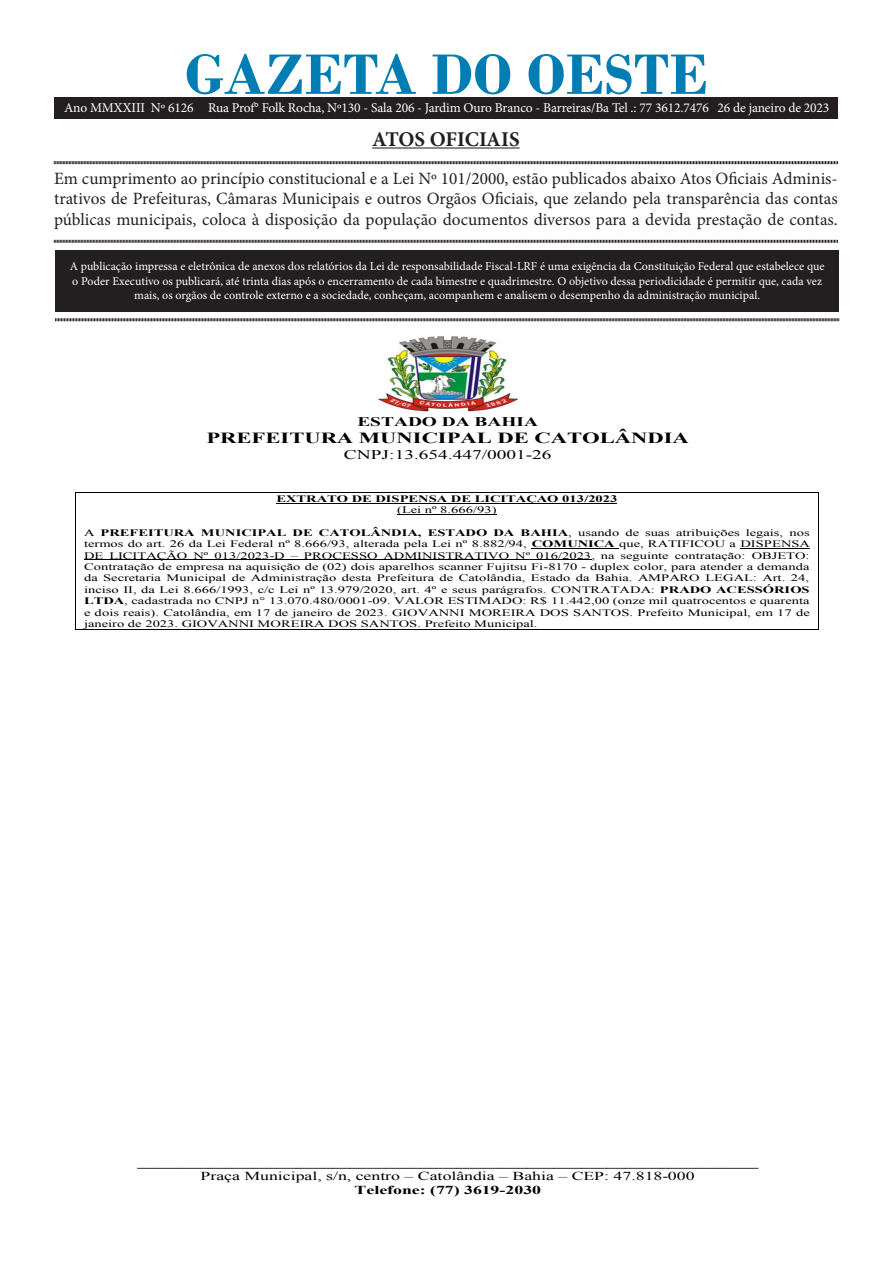
<style>
.page{position:relative;width:893px;height:1263px;background:#fff}
.page>*{position:absolute;margin:0;border:0;box-sizing:border-box;transform-origin:0 0}
.t1{font:700 60px "Bodoni";color:#007eb4}
.t2{font:700 21px "Minion Pro";letter-spacing:-.005em;color:#231f20}
.t3{font:17.25px/20.7px "Minion Pro";color:#231f20;text-align:justify}
.t4{font:700 15.45px "Times New Roman";letter-spacing:-.005em;color:#000;scale:1.47 1}
.t5{font:13.5px "Minion Pro";letter-spacing:-.01em;color:#fff}
.t6{font:13.2px "Times New Roman";color:#000;scale:1.47 1}
.t7{font:700 13.2px "Times New Roman";color:#000;scale:1.47 1}
.t8{font:700 12.15px/13.8px "Times New Roman";color:#000;text-align:center;scale:1.47 1}
.t9{font:12px/14.4px "Minion Pro";color:#fff;text-align:center}
.t10{font:9.9px/11.4px "Times New Roman";color:#000;text-align:justify;scale:1.47 1}
.t11{font:700 9.9px/11.2px "Times New Roman";color:#000;text-align:center;scale:1.47 1}
.s1{font-weight:400}
.s2{font-weight:700}
</style>
<div class="page">
<div style="left:55px;top:250px;width:784px;height:61px;background:#231f20"></div>
<hr style="left:372px;top:147px;width:148px;height:2px;background:#231f20">
<svg style="left:54px;top:161px;width:784px;height:4px;background:#908e8e"></svg>
<svg style="left:54px;top:239px;width:784px;height:4px;background:#908e8e"></svg>
<svg style="left:55px;top:318px;width:784px;height:4px;background:#908e8e"></svg>
<div style="left:54px;top:98px;width:784px;height:20px;background:#231f20"></div>
<img style="left:378px;top:336px;width:140px;height:76px">
<hr style="left:276px;top:503px;width:341px;height:1px;background:#000">
<hr style="left:397px;top:514px;width:99px;height:1px;background:#000">
<hr style="left:532px;top:548px;width:87px;height:1px;background:#000">
<hr style="left:740px;top:548px;width:70px;height:1px;background:#000">
<hr style="left:84px;top:560px;width:507px;height:1px;background:#000">
<hr style="left:76px;top:492px;width:742px;height:1px;background:#000">
<hr style="left:75px;top:493px;width:1px;height:136px;background:#000">
<hr style="left:76px;top:629px;width:742px;height:1px;background:#000">
<hr style="left:818px;top:493px;width:1px;height:136px;background:#000">
<p class="t1" style="left:185px;top:39px;width:525px">GAZETA DO OESTE</p>
<p class="t2" style="left:372px;top:124px;width:149px">ATOS OFICIAIS</p>
<p class="t3" style="left:54px;top:168px;width:785px">Em cumprimento ao princípio constitucional e a Lei Nº 101/2000, estão publicados abaixo Atos Oficiais Adminis&shy;trativos de Prefeituras, Câmaras Municipais e outros Orgãos Oficiais, que zelando pela transparência das contas públicas municipais, coloca à disposição da população documentos diversos para a devida prestação de contas.</p>
<p class="t9" style="left:70px;top:259px;width:756px">A publicação impressa e eletrônica de anexos dos relatórios da Lei de responsabilidade Fiscal-LRF é uma exigência da Constituição Federal que estabelece que o Poder Executivo os publicará, até trinta dias após o encerramento de cada bimestre e quadrimestre. O objetivo dessa periodicidade é permitir que, cada vez mais, os orgãos de controle externo e a sociedade, conheçam, acompanhem e analisem o desempenho da administração municipal.</p>
<p class="t5" style="left:64px;top:98px;width:767px">Ano MMXXIII Nº 6126 Rua Prof° Folk Rocha, Nº130 - Sala 206 - Jardim Ouro Branco - Barreiras/Ba Tel .: 77 3612.7476 26 de janeiro de 2023</p>
<p class="t7" style="left:357px;top:413px;width:124px">ESTADO DA BAHIA</p>
<p class="t4" style="left:207px;top:427px;width:330px">PREFEITURA MUNICIPAL DE CATOLÂNDIA</p>
<p class="t6" style="left:344px;top:445px;width:143px">CNPJ:13.654.447/0001-26</p>
<p class="t11" style="left:276px;top:493px;width:233px">EXTRATO DE DISPENSA DE LICITAÇAO 013/2023 <span class="s1">(Lei nº 8.666/93)</span></p>
<p class="t10" style="left:84px;top:527px;width:495px">A <span class="s2">PREFEITURA MUNICIPAL DE CATOLÂNDIA, ESTADO DA BAHIA</span>, usando de suas atribuições legais, nos termos do art. 26 da Lei Federal nº 8.666/93, alterada pela Lei nº 8.882/94, <span class="s2">COMUNICA</span> que, RATIFICOU a DISPENSA DE LICITAÇÃO Nº 013/2023-D – PROCESSO ADMINISTRATIVO Nº 016/2023, na seguinte contratação: OBJETO:<br>Contratação de empresa na aquisição de (02) dois aparelhos scanner Fujitsu Fi-8170 - duplex color, para atender a demanda da Secretaria Municipal de Administração desta Prefeitura de Catolândia, Estado da Bahia. AMPARO LEGAL: Art. 24, inciso II, da Lei 8.666/1993, c/c Lei nº 13.979/2020, art. 4º e seus parágrafos. CONTRATADA: <span class="s2">PRADO ACESSÓRIOS LTDA</span>, cadastrada no CNPJ n° 13.070.480/0001-09. VALOR ESTIMADO: R$ 11.442,00 (onze mil quatrocentos e quarenta e dois reais). Catolândia, em 17 de janeiro de 2023. GIOVANNI MOREIRA DOS SANTOS. Prefeito Municipal, em 17 de janeiro de 2023. GIOVANNI MOREIRA DOS SANTOS. Prefeito Municipal.</p>
<p class="t8" style="left:137px;top:1155px;width:424px">______________________________________________________________________<br><span class="s1">Praça Municipal, s/n, centro – Catolândia – Bahia – CEP: 47.818-000<br></span>Telefone: (77) 3619-2030</p>
</div>
